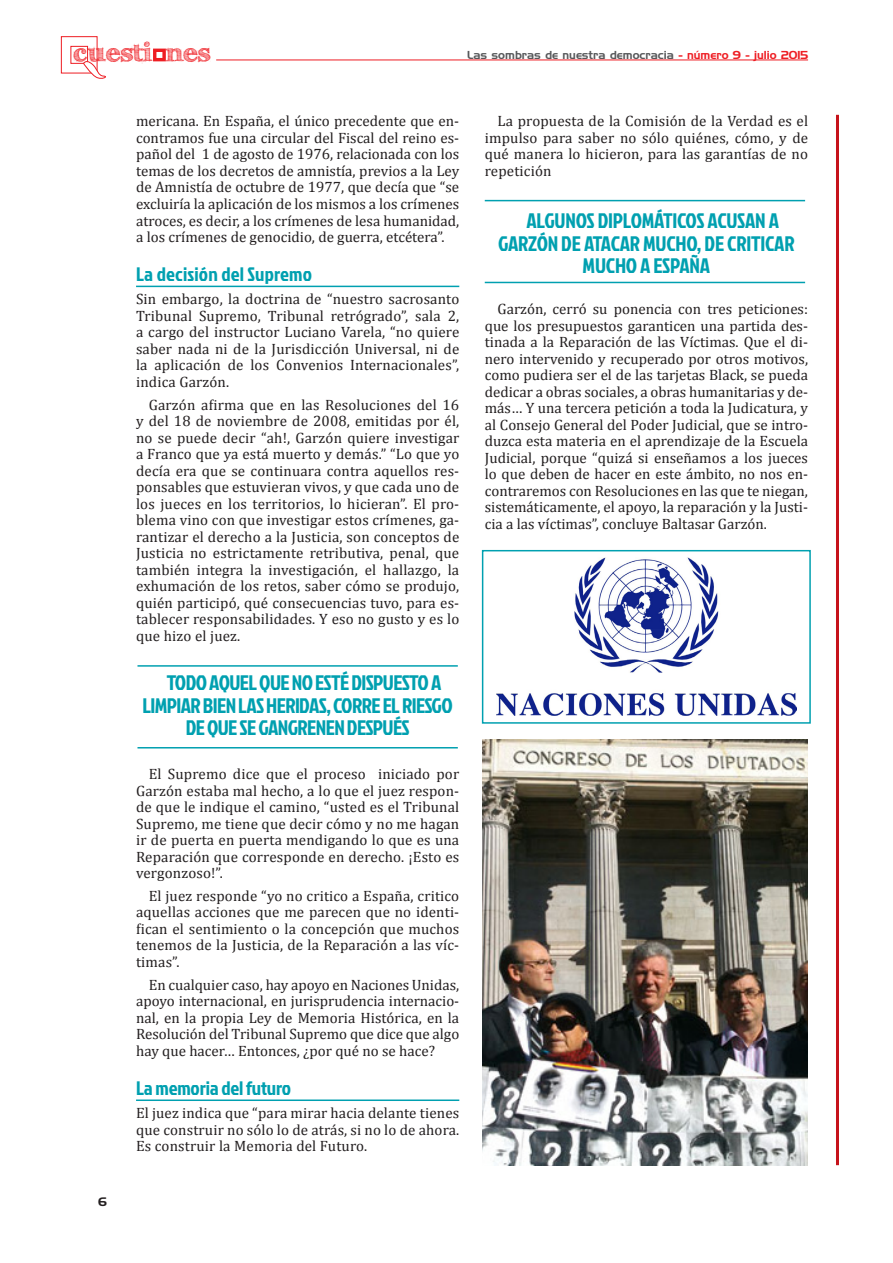
<style>
.page{position:relative;width:893px;height:1263px;background:#fff}
.page>*{position:absolute;margin:0;border:0;box-sizing:border-box;transform-origin:0 0}
.t1{font:700 25.5px "FFF Tusj";color:#ee1d23}
.texto{font:21px "Jockey One";letter-spacing:-.03em;color:#00a0b0}
.texto-2{font:21px "Jockey One";letter-spacing:-.01em;color:#00a0b0}
.ladillo{font:19.5px "Jockey One";letter-spacing:-.005em;color:#00a0b0}
.t2{font:15px/16.5px "Cambria";letter-spacing:.01em;color:#231f20;text-align:justify}
.t3{font:12px "Handel Gothic BT";color:#231f20}
.t4{font:11.25px "Handel Gothic BT";color:#57585a}
.s1{color:#ee1d23}
</style>
<div class="page">
<hr style="left:216px;top:60px;width:592px;height:1px;background:#ee1d23">
<svg style="left:153px;top:49px;width:13px;height:12px"></svg>
<svg style="left:61px;top:36px;width:45px;height:43px"></svg>
<hr style="left:136px;top:286px;width:323px;height:1px;background:#00a0b0">
<hr style="left:136px;top:1099px;width:323px;height:2px;background:#00a0b0">
<hr style="left:836px;top:115px;width:3px;height:1050px;background:#c6131b">
<img style="left:496px;top:558px;width:300px;height:158px">
<div style="left:482px;top:550px;width:329px;height:174px;border:2px solid #00a0b0"></div>
<img style="left:483px;top:740px;width:325px;height:425px">
<hr style="left:137px;top:665px;width:321px;height:2px;background:#00a0b0">
<hr style="left:137px;top:747px;width:321px;height:1px;background:#00a0b0">
<hr style="left:485px;top:200px;width:320px;height:1px;background:#00a0b0">
<hr style="left:485px;top:282px;width:320px;height:1px;background:#00a0b0">
<h1 class="t1" style="left:73px;top:37px;width:139px">cuesti nes</h1>
<p class="t4" style="left:467px;top:48px;width:342px">Las sombras de nuestra democracia <span class="s1">- número 9 - julio 2015</span></p>
<p class="t3" style="left:98px;top:1194px;width:10px">6</p>
<p class="t2" style="left:136px;top:113px;width:325px">mericana. En España, el único precedente que en&shy;contramos fue una circular del Fiscal del reino es&shy;pañol del 1 de agosto de 1976, relacionada con los temas de los decretos de amnistía, previos a la Ley de Amnistía de octubre de 1977, que decía que “se excluiría la aplicación de los mismos a los crímenes atroces, es decir, a los crímenes de lesa humanidad, a los crímenes de genocidio, de guerra, etcétera”.</p>
<p class="ladillo" style="left:136px;top:260px;width:178px">La decisión del Supremo</p>
<p class="t2" style="left:136px;top:291px;width:325px">Sin embargo, la doctrina de “nuestro sacrosanto Tribunal Supremo, Tribunal retrógrado”, sala 2, a cargo del instructor Luciano Varela, “no quiere saber nada ni de la Jurisdicción Universal, ni de la aplicación de los Convenios Internacionales”, indica Garzón.</p>
<p class="t2" style="left:136px;top:396px;width:325px;text-indent:13px">Garzón afirma que en las Resoluciones del 16 y del 18 de noviembre de 2008, emitidas por él, no se puede decir “ah!, Garzón quiere investigar a Franco que ya está muerto y demás.” “Lo que yo decía era que se continuara contra aquellos res&shy;ponsables que estuvieran vivos, y que cada uno de los jueces en los territorios, lo hicieran”. El pro&shy;blema vino con que investigar estos crímenes, ga&shy;rantizar el derecho a la Justicia, son conceptos de Justicia no estrictamente retributiva, penal, que también integra la investigación, el hallazgo, la exhumación de los retos, saber cómo se produjo, quién participó, qué consecuencias tuvo, para es&shy;tablecer responsabilidades. Y eso no gusto y es lo que hizo el juez.</p>
<p class="texto" style="left:167px;top:667px;width:276px">TODO AQUEL QUE NO ESTÉ DISPUESTO A</p>
<p class="texto" style="left:143px;top:690px;width:312px">LIMPIAR BIEN LAS HERIDAS, CORRE EL RIESGO</p>
<p class="texto" style="left:186px;top:712px;width:225px">DE QUE SE GANGRENEN DESPUÉS</p>
<p class="t2" style="left:136px;top:766px;width:325px;text-indent:13px">El Supremo dice que el proceso iniciado por Garzón estaba mal hecho, a lo que el juez respon&shy;de que le indique el camino, “usted es el Tribunal Supremo, me tiene que decir cómo y no me hagan ir de puerta en puerta mendigando lo que es una Reparación que corresponde en derecho. ¡Esto es vergonzoso!”.</p>
<p class="t2" style="left:136px;top:887px;width:325px;text-indent:13px">El juez responde “yo no critico a España, critico aquellas acciones que me parecen que no identi&shy;fican el sentimiento o la concepción que muchos tenemos de la Justicia, de la Reparación a las víc&shy;timas”.</p>
<p class="t2" style="left:136px;top:976px;width:325px;text-indent:13px">En cualquier caso, hay apoyo en Naciones Unidas, apoyo internacional, en jurisprudencia internacio&shy;nal, en la propia Ley de Memoria Histórica, en la Resolución del Tribunal Supremo que dice que algo hay que hacer… Entonces, ¿por qué no se hace?</p>
<p class="ladillo" style="left:136px;top:1074px;width:156px">La memoria del futuro</p>
<p class="t2" style="left:136px;top:1105px;width:325px">El juez indica que “para mirar hacia delante tienes que construir no sólo lo de atrás, si no lo de ahora.<br>Es construir la Memoria del Futuro.</p>
<p class="t2" style="left:485px;top:113px;width:325px;text-indent:13px">La propuesta de la Comisión de la Verdad es el impulso para saber no sólo quiénes, cómo, y de qué manera lo hicieron, para las garantías de no repetición</p>
<p class="texto-2" style="left:526px;top:205px;width:254px">ALGUNOS DIPLOMÁTICOS ACUSAN A</p>
<p class="texto-2" style="left:498px;top:228px;width:298px">GARZÓN DE ATACAR MUCHO, DE CRITICAR</p>
<p class="texto-2" style="left:583px;top:250px;width:129px">MUCHO A ESPAÑA</p>
<p class="t2" style="left:485px;top:301px;width:325px;text-indent:13px">Garzón, cerró su ponencia con tres peticiones: que los presupuestos garanticen una partida des&shy;tinada a la Reparación de las Víctimas. Que el di&shy;nero intervenido y recuperado por otros motivos, como pudiera ser el de las tarjetas Black, se pueda dedicar a obras sociales, a obras humanitarias y de&shy;más… Y una tercera petición a toda la Judicatura, y al Consejo General del Poder Judicial, que se intro&shy;duzca esta materia en el aprendizaje de la Escuela Judicial, porque “quizá si enseñamos a los jueces lo que deben de hacer en este ámbito, no nos en&shy;contraremos con Resoluciones en las que te niegan, sistemáticamente, el apoyo, la reparación y la Justi&shy;cia a las víctimas”, concluye Baltasar Garzón.</p>
</div>
